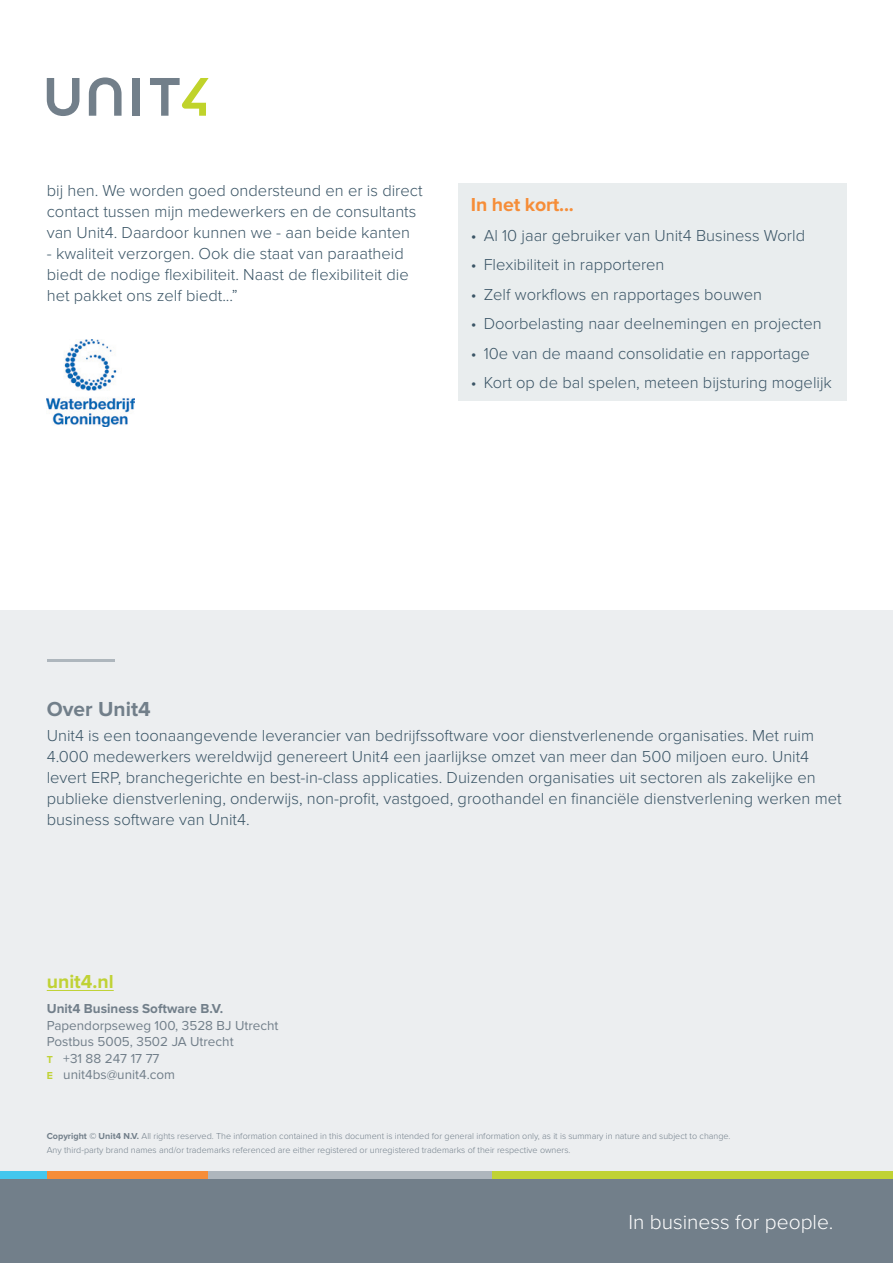
<style>
.page{position:relative;width:893px;height:1263px;background:#fff}
.page>*{position:absolute;margin:0;border:0;box-sizing:border-box;transform-origin:0 0}
.t1{font:300 21px "Proxima Nova";color:#fff}
.t2{font:700 21px "Proxima Nova";color:#727f8a}
.t3{font:700 19.5px "Proxima Nova";letter-spacing:-.01em;color:#f68d38}
.t4{font:700 19.5px "Proxima Nova";color:#c0d235}
.t5{font:300 16.5px/21px "Proxima Nova";color:#3b5566}
.t6{font:13.5px/16.5px "Proxima Nova";color:#727f8a}
.t7{font:700 13.5px "Proxima Nova";color:#727f8a}
.t8{font:300 9px/13.5px "Proxima Nova";color:#727f8a}
.s1{font-weight:700;font-size:10.5px;color:#c0d235}
.s2{font-weight:700}
</style>
<div class="page">
<div style="left:0;top:610px;width:893px;height:568px;background:#eceef0"></div>
<div style="left:0;top:1178px;width:893px;height:85px;background:#727f8a"></div>
<div style="left:0;top:1171px;width:47px;height:7px;background:#44c7ee"></div>
<div style="left:47px;top:1171px;width:162px;height:7px;background:#f68d38"></div>
<div style="left:209px;top:1171px;width:283px;height:7px;background:#aeb6bd"></div>
<div style="left:492px;top:1171px;width:401px;height:7px;background:#c0d235"></div>
<hr style="left:47px;top:659px;width:67px;height:3px;background:#aeb6bd">
<hr style="left:47px;top:990px;width:67px;height:1px;background:#c0d235">
<svg style="left:47px;top:78px;width:32px;height:38px"></svg>
<svg style="left:89px;top:77px;width:33px;height:39px"></svg>
<div style="left:133px;top:78px;width:7px;height:38px;background:#727f8a"></div>
<svg style="left:150px;top:78px;width:59px;height:38px"></svg>
<div style="left:458px;top:183px;width:388px;height:218px;background:#e9edee"></div>
<img style="left:47px;top:339px;width:87px;height:88px">
<p class="t5" style="left:47px;top:181px;width:377px">bij hen. We worden goed ondersteund en er is direct contact tussen mijn medewerkers en de consultants van Unit4. Daardoor kunnen we - aan beide kanten</p>
<p class="t5" style="left:47px;top:244px;width:363px">- kwaliteit verzorgen. Ook die staat van paraatheid biedt de nodige flexibiliteit. Naast de flexibiliteit die het pakket ons zelf biedt...”</p>
<p class="t3" style="left:471px;top:194px;width:104px">In het kort...</p>
<p class="t5" style="left:471px;top:225px;width:336px">• Al 10 jaar gebruiker van Unit4 Business World</p>
<p class="t5" style="left:471px;top:255px;width:195px">• Flexibiliteit in rapporteren</p>
<p class="t5" style="left:471px;top:284px;width:293px">• Zelf workflows en rapportages bouwen</p>
<p class="t5" style="left:471px;top:314px;width:352px">• Doorbelasting naar deelnemingen en projecten</p>
<p class="t5" style="left:471px;top:343px;width:340px">• 10e van de maand consolidatie en rapportage</p>
<p class="t5" style="left:471px;top:373px;width:362px">• Kort op de bal spelen, meteen bijsturing mogelijk</p>
<p class="t2" style="left:47px;top:697px;width:105px">Over Unit4</p>
<p class="t5" style="left:47px;top:725px;width:796px">Unit4 is een toonaangevende leverancier van bedrijfssoftware voor dienstverlenende organisaties. Met ruim 4.000 medewerkers wereldwijd genereert Unit4 een jaarlijkse omzet van meer dan 500 miljoen euro. Unit4 levert ERP, branchegerichte en best-in-class applicaties. Duizenden organisaties uit sectoren als zakelijke en publieke dienstverlening, onderwijs, non-profit, vastgoed, groothandel en financiële dienstverlening werken met business software van Unit4.</p>
<p class="t4" style="left:47px;top:970px;width:68px">unit4.nl</p>
<p class="t7" style="left:47px;top:1001px;width:178px">Unit4 Business Software B.V.</p>
<p class="t6" style="left:47px;top:1017px;width:233px">Papendorpseweg 100, 3528 BJ Utrecht<br>Postbus 5005, 3502 JA Utrecht<br><span class="s1">T</span> +31 88 247 17 77<br><span class="s1">E</span> unit4bs@unit4.com</p>
<p class="t8" style="left:47px;top:1129px;width:685px"><span class="s2">Copyright © Unit4 N.V.</span> All rights reserved. The information contained in this document is intended for general information only, as it is summary in nature and subject to change.<br>Any third-party brand names and/or trademarks referenced are either registered or unregistered trademarks of their respective owners.</p>
<p class="t1" style="left:628px;top:1210px;width:207px">In business for people.</p>
</div>
